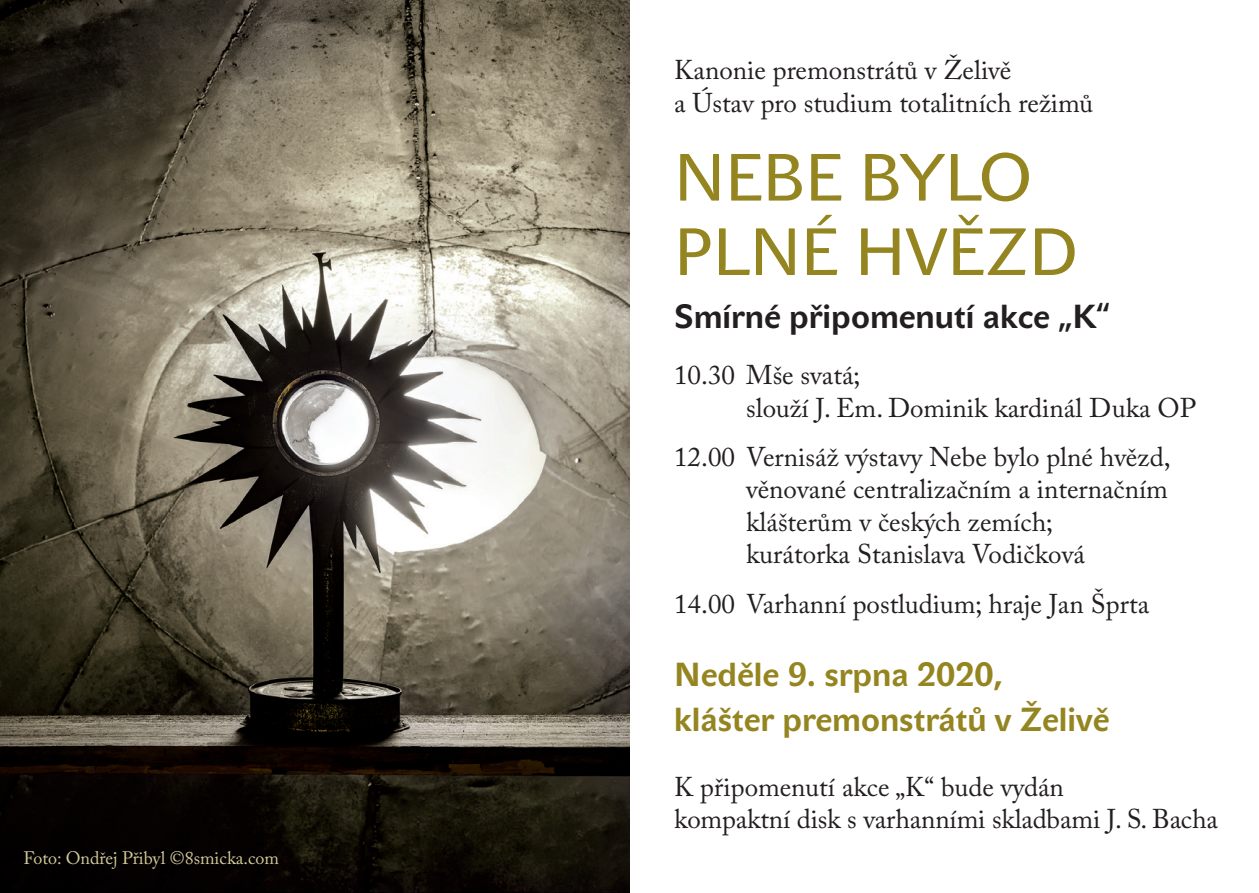
<style>
.page{position:relative;width:1259px;height:893px;background:#fff}
.page>*{position:absolute;margin:0;border:0;box-sizing:border-box;transform-origin:0 0}
.t1{font:66px "John Sans Text Pro";color:#958520}
.t2{font:700 33px "John Sans Text Pro";color:#958520}
.t3{font:700 33px "John Sans Text Pro";color:#231f20}
.t4{font:27px/32.4px "Adobe Caslon Pro";color:#231f20}
.t5{font:18px "Adobe Caslon Pro";color:#d4ca99}
</style>
<div class="page">
<img style="left:0;top:0;width:629px;height:893px">
<p class="t5" style="left:23px;top:847px;width:257px">Foto: Ondřej Přibyl ©8smicka.com</p>
<p class="t4" style="left:674px;top:54px;width:339px">Kanonie premonstrátů v Želivě</p>
<p class="t4" style="left:674px;top:86px;width:420px">a Ústav pro studium totalitních režimů</p>
<p class="t1" style="left:674px;top:139px;width:360px">NEBE BYLO</p>
<p class="t1" style="left:674px;top:214px;width:406px">PLNÉ HVĚZD</p>
<p class="t3" style="left:674px;top:298px;width:437px">Smírné připomenutí akce „K“</p>
<p class="t4" style="left:746px;top:359px;width:451px;text-indent:-72px">10.30 Mše svatá;<br>slouží J. Em. Dominik kardinál Duka OP</p>
<p class="t4" style="left:746px;top:440px;width:426px;text-align:justify;text-indent:-72px">12.00 Vernisáž výstavy Nebe bylo plné hvězd, věnované centralizačním a internačním klášterům v českých zemích;</p>
<p class="t4" style="left:746px;top:538px;width:340px">kurátorka Stanislava Vodičková</p>
<p class="t4" style="left:674px;top:587px;width:477px">14.00 Varhanní postludium; hraje Jan Šprta</p>
<p class="t2" style="left:674px;top:656px;width:330px">Neděle 9. srpna 2020,</p>
<p class="t2" style="left:674px;top:700px;width:437px">klášter premonstrátů v Želivě</p>
<p class="t4" style="left:674px;top:770px;width:545px">K připomenutí akce „K“ bude vydán<br>kompaktní disk s varhanními skladbami J. S. Bacha</p>
</div>
